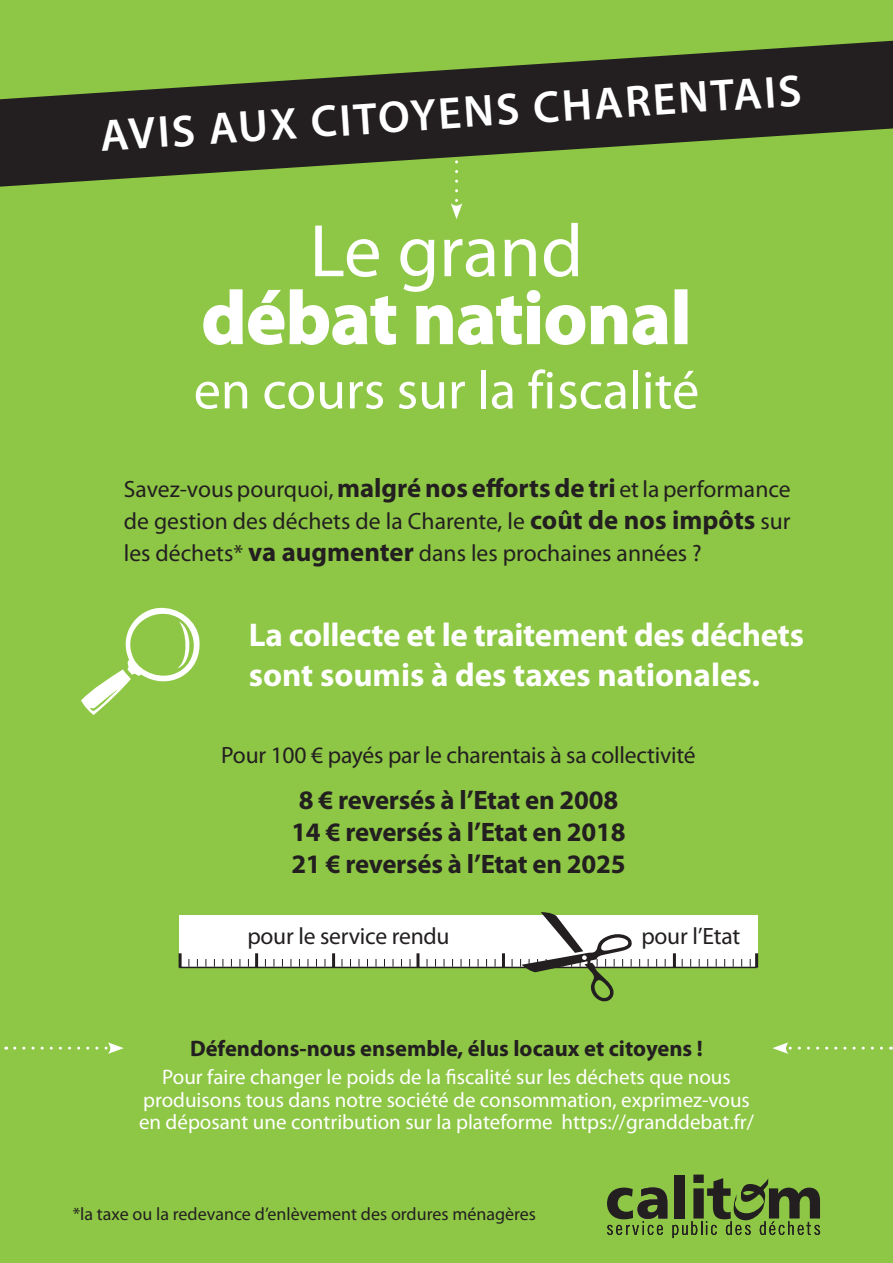
<style>
.page{position:relative;width:893px;height:1263px;background:#8ec745}
.page>*{position:absolute;margin:0;border:0;box-sizing:border-box;transform-origin:0 0}
.t1{font:700 75px "Myriad Pro";color:#fff}
.t2{font:75px "Myriad Pro";letter-spacing:-.005em;color:#fff}
.t3{font:54.15px "Myriad Pro";color:#fff}
.t4{font:600 45px "Myriad Pro";color:#fff}
.t5{font:700 33px/39.6px "Myriad Pro";letter-spacing:-.01em;color:#fff}
.t6{font:700 26.7px/32.1px "Myriad Pro";letter-spacing:-.01em;color:#231f20}
.t7{font:23.55px/32.1px "Myriad Pro";letter-spacing:-.01em;color:#231f20;text-align:justify}
.t8{font:700 22.5px "Myriad Pro";color:#231f20}
.t9{font:21px/22.5px "Myriad Pro";color:#fff;text-align:center}
.t10{font:18px "Myriad Pro";color:#231f20}
.s1{font-weight:700;font-size:26.7px}
</style>
<div class="page">
<svg style="left:204px;top:289px;width:193px;height:56px"></svg>
<svg style="left:416px;top:290px;width:252px;height:55px"></svg>
<div style="left:675px;top:289px;width:12px;height:55px;border:2px solid #fff"></div>
<svg style="left:451px;top:189px;width:11px;height:30px"></svg>
<svg style="left:81px;top:607px;width:119px;height:108px"></svg>
<div style="left:179px;top:915px;width:579px;height:53px;background:#fff"></div>
<hr style="left:255px;top:953px;width:3px;height:15px;background:#231f20">
<hr style="left:332px;top:953px;width:3px;height:15px;background:#231f20">
<hr style="left:416px;top:953px;width:3px;height:15px;background:#231f20">
<hr style="left:502px;top:953px;width:3px;height:15px;background:#231f20">
<hr style="left:179px;top:953px;width:3px;height:15px;background:#231f20">
<hr style="left:179px;top:967px;width:578px;height:1px;background:#231f20">
<hr style="left:673px;top:953px;width:3px;height:15px;background:#231f20">
<hr style="left:755px;top:953px;width:3px;height:15px;background:#231f20">
<svg style="left:0;top:41px;width:893px;height:146px;fill:#231f20"></svg>
<svg style="left:607px;top:1174px;width:213px;height:64px"></svg>
<svg style="left:15px;top:1042px;width:109px;height:12px"></svg>
<svg style="left:772px;top:1042px;width:109px;height:12px"></svg>
<svg style="left:519px;top:953px;width:121px;height:16px"></svg>
<h3 class="t4" style="left:98px;top:109px;width:704px;rotate:-4deg">AVIS AUX CITOYENS CHARENTAIS</h3>
<h1 class="t2" style="left:310px;top:205px;width:275px">Le grand</h1>
<h1 class="t1" style="left:202px;top:269px;width:491px">débat national</h1>
<h2 class="t3" style="left:194px;top:357px;width:507px">en cours sur la fiscalité</h2>
<p class="t7" style="left:124px;top:472px;width:668px">Savez-vous pourquoi, <span class="s1">malgré nos efforts de tri</span> et la performance de gestion des déchets de la Charente, le <span class="s1">coût de nos impôts</span> sur les déchets* <span class="s1">va augmenter</span> dans les prochaines années ?</p>
<h3 class="t5" style="left:249px;top:614px;width:557px">La collecte et le traitement des déchets sont soumis à des taxes nationales.</h3>
<p class="t7" style="left:221px;top:739px;width:476px">Pour 100 € payés par le charentais à sa collectivité</p>
<p class="t6" style="left:291px;top:783px;width:336px">8 € reversés à l’Etat en 2008<br>14 € reversés à l’Etat en 2018<br>21 € reversés à l’Etat en 2025</p>
<p class="t7" style="left:247px;top:919px;width:204px">pour le service rendu</p>
<p class="t7" style="left:641px;top:919px;width:100px">pour l’Etat</p>
<p class="t8" style="left:190px;top:1034px;width:514px">Défendons-nous ensemble, élus locaux et citoyens !</p>
<p class="t9" style="left:139px;top:1066px;width:616px">Pour faire changer le poids de la fiscalité sur les déchets que nous produisons tous dans notre société de consommation, exprimez-vous en déposant une contribution sur la plateforme https://granddebat.fr/</p>
<p class="t10" style="left:73px;top:1203px;width:465px">*la taxe ou la redevance d’enlèvement des ordures ménagères</p>
</div>
